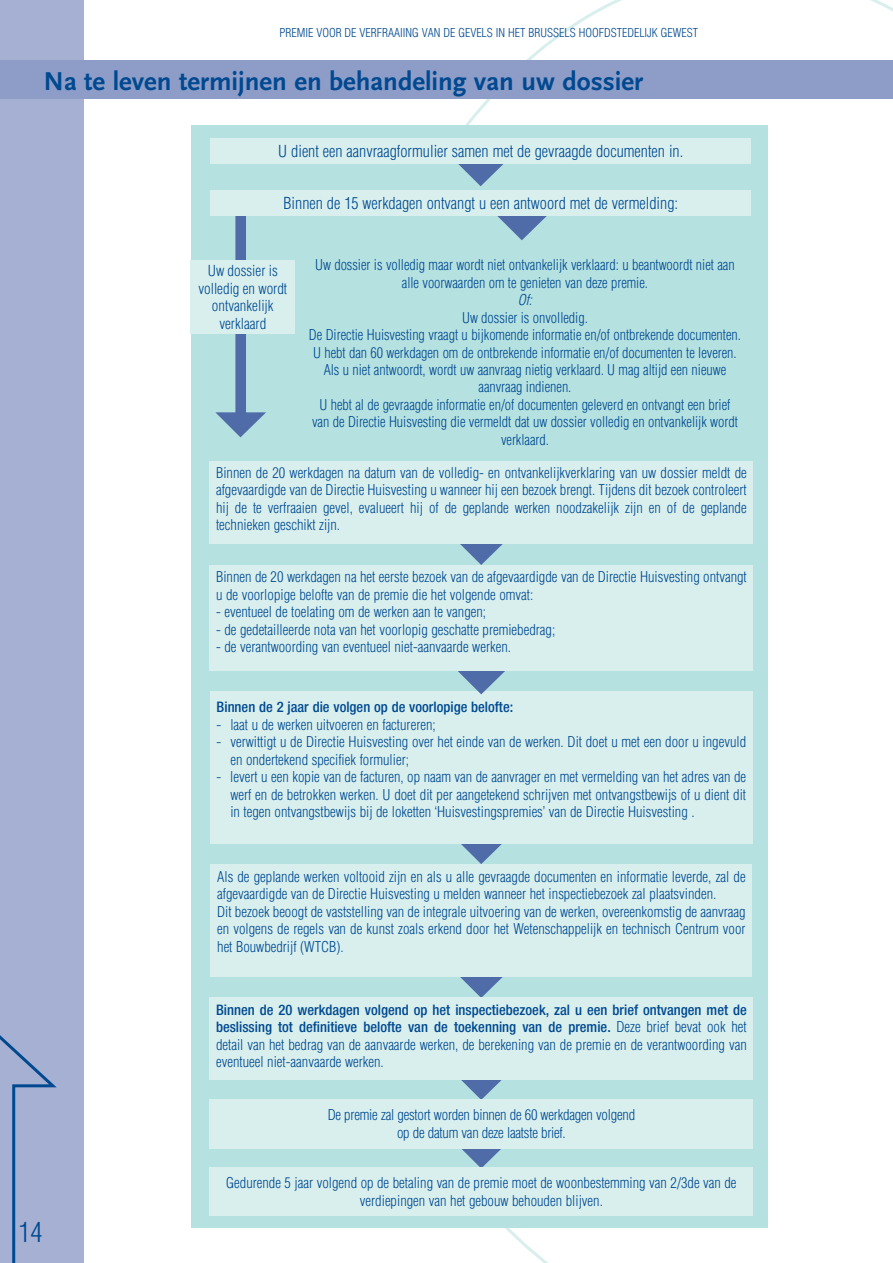
<style>
.page{position:relative;width:893px;height:1263px;background:#fff}
.page>*{position:absolute;margin:0;border:0;box-sizing:border-box;transform-origin:0 0}
.t1{font:700 27px "Scala Sans LF";color:#004990}
.t2{font:300 condensed 27px "Helvetica LT Std";color:#004990}
.t3{font:300 condensed 16.2px "Helvetica LT Std";color:#004990}
.t4{font:300 condensed 14.85px/17.9px "Helvetica LT Std";color:#004990;text-align:center}
.t5{font:300 condensed 14.55px/17.4px "Helvetica LT Std";color:#004990;text-align:center}
.t6{font:500 condensed 14.55px/17.4px "Helvetica Neue";color:#004990}
.t7{font:italic 300 condensed 14.55px "Helvetica LT Std";color:#004990}
.t8{font:300 condensed 12px "Helvetica LT Std";color:#004990}
.s1{font-family:"Helvetica LT Std";font-weight:300}
</style>
<div class="page">
<div style="left:0;top:0;width:84px;height:1263px;background:#a6b0d3"></div>
<div style="left:0;top:60px;width:893px;height:38px;background:#8e9dc8"></div>
<div style="left:191px;top:125px;width:577px;height:1102px;background:#b5e1e1"></div>
<svg style="left:458px;top:164px;width:46px;height:22px"></svg>
<div style="left:211px;top:139px;width:540px;height:25px;background:#d8efee"></div>
<svg style="left:215px;top:215px;width:51px;height:222px"></svg>
<svg style="left:497px;top:215px;width:50px;height:25px"></svg>
<div style="left:211px;top:190px;width:540px;height:25px;background:#d8efee"></div>
<svg style="left:456px;top:1148px;width:51px;height:20px"></svg>
<svg style="left:461px;top:1080px;width:41px;height:19px"></svg>
<svg style="left:460px;top:977px;width:43px;height:20px"></svg>
<div style="left:210px;top:1168px;width:543px;height:48px;background:#d8efee"></div>
<div style="left:210px;top:1099px;width:543px;height:49px;background:#d8efee"></div>
<div style="left:210px;top:997px;width:543px;height:83px;background:#d8efee"></div>
<div style="left:211px;top:865px;width:541px;height:112px;background:#d8efee"></div>
<svg style="left:461px;top:844px;width:41px;height:20px"></svg>
<div style="left:210px;top:692px;width:543px;height:152px;background:#d8efee"></div>
<svg style="left:456px;top:671px;width:51px;height:23px"></svg>
<div style="left:210px;top:566px;width:543px;height:105px;background:#d8efee"></div>
<svg style="left:456px;top:543px;width:51px;height:22px"></svg>
<div style="left:210px;top:461px;width:543px;height:82px;background:#d8efee"></div>
<div style="left:190px;top:261px;width:105px;height:73px;background:#d8efee"></div>
<svg style="left:0;top:1035px;width:57px;height:228px"></svg>
<p class="t8" style="left:279px;top:28px;width:420px">PREMIE VOOR DE VERFRAAIING VAN DE GEVELS IN HET BRUSSELS HOOFDSTEDELIJK GEWEST</p>
<h1 class="t1" style="left:44px;top:71px;width:601px">Na te leven termijnen en behandeling van uw dossier</h1>
<p class="t3" style="left:278px;top:145px;width:406px">U dient een aanvraagformulier samen met de gevraagde documenten in.</p>
<p class="t3" style="left:284px;top:197px;width:396px">Binnen de 15 werkdagen ontvangt u een antwoord met de vermelding:</p>
<p class="t4" style="left:198px;top:263px;width:90px">Uw dossier is volledig en wordt ontvankelijk verklaard</p>
<p class="t5" style="left:315px;top:258px;width:421px">Uw dossier is volledig maar wordt niet ontvankelijk verklaard: u beantwoordt niet aan alle voorwaarden om te genieten van deze premie.</p>
<p class="t7" style="left:518px;top:295px;width:16px">Of:</p>
<p class="t5" style="left:309px;top:310px;width:433px">Uw dossier is onvolledig.<br>De Directie Huisvesting vraagt u bijkomende informatie en/of ontbrekende documenten.<br>U hebt dan 60 werkdagen om de ontbrekende informatie en/of documenten te leveren.<br>Als u niet antwoordt, wordt uw aanvraag nietig verklaard. U mag altijd een nieuwe aanvraag indienen.<br>U hebt al de gevraagde informatie en/of documenten geleverd en ontvangt een brief<br>van de Directie Huisvesting die vermeldt dat uw dossier volledig en ontvankelijk wordt verklaard.</p>
<p class="t5" style="left:216px;top:465px;width:532px;text-align:justify">Binnen de 20 werkdagen na datum van de volledig- en ontvankelijkverklaring van uw dossier meldt de afgevaardigde van de Directie Huisvesting u wanneer hij een bezoek brengt. Tijdens dit bezoek controleert hij de te verfraaien gevel, evalueert hij of de geplande werken noodzakelijk zijn en of de geplande technieken geschikt zijn.</p>
<p class="t5" style="left:216px;top:570px;width:532px;text-align:left">Binnen de 20 werkdagen na het eerste bezoek van de afgevaardigde van de Directie Huisvesting ontvangt u de voorlopige belofte van de premie die het volgende omvat:</p>
<p class="t5" style="left:216px;top:605px;width:272px">- eventueel de toelating om de werken aan te vangen;</p>
<p class="t5" style="left:216px;top:622px;width:341px">- de gedetailleerde nota van het voorlopig geschatte premiebedrag;</p>
<p class="t5" style="left:216px;top:640px;width:296px">- de verantwoording van eventueel niet-aanvaarde werken.</p>
<p class="t6" style="left:217px;top:700px;width:298px">Binnen de 2 jaar die volgen op de voorlopige belofte:</p>
<p class="t5" style="left:217px;top:717px;width:221px">- laat u de werken uitvoeren en factureren;</p>
<p class="t5" style="left:230px;top:735px;width:517px;text-align:left;text-indent:-14px">- verwittigt u de Directie Huisvesting over het einde van de werken. Dit doet u met een door u ingevuld en ondertekend specifiek formulier;</p>
<p class="t5" style="left:230px;top:770px;width:517px;text-align:justify;text-indent:-14px">- levert u een kopie van de facturen, op naam van de aanvrager en met vermelding van het adres van de werf en de betrokken werken. U doet dit per aangetekend schrijven met ontvangstbewijs of u dient dit in tegen ontvangstbewijs bij de loketten ‘Huisvestingspremies’ van de Directie Huisvesting .</p>
<p class="t5" style="left:217px;top:869px;width:530px;text-align:left">Als de geplande werken voltooid zijn en als u alle gevraagde documenten en informatie leverde, zal de afgevaardigde van de Directie Huisvesting u melden wanneer het inspectiebezoek zal plaatsvinden.<br>Dit bezoek beoogt de vaststelling van de integrale uitvoering van de werken, overeenkomstig de aanvraag en volgens de regels van de kunst zoals erkend door het Wetenschappelijk en technisch Centrum voor het Bouwbedrijf (WTCB).</p>
<p class="t6" style="left:216px;top:1002px;width:532px">Binnen de 20 werkdagen volgend op het inspectiebezoek, zal u een brief ontvangen met de beslissing tot definitieve belofte van de toekenning van de premie. <span class="s1">Deze brief bevat ook het</span></p>
<p class="t5" style="left:216px;top:1037px;width:532px;text-align:left">detail van het bedrag van de aanvaarde werken, de berekening van de premie en de verantwoording van eventueel niet-aanvaarde werken.</p>
<p class="t5" style="left:328px;top:1108px;width:309px">De premie zal gestort worden binnen de 60 werkdagen volgend op de datum van deze laatste brief.</p>
<h1 class="t2" style="left:19px;top:1222px;width:25px">14</h1>
<p class="t5" style="left:226px;top:1176px;width:512px">Gedurende 5 jaar volgend op de betaling van de premie moet de woonbestemming van 2/3de van de verdiepingen van het gebouw behouden blijven.</p>
</div>
